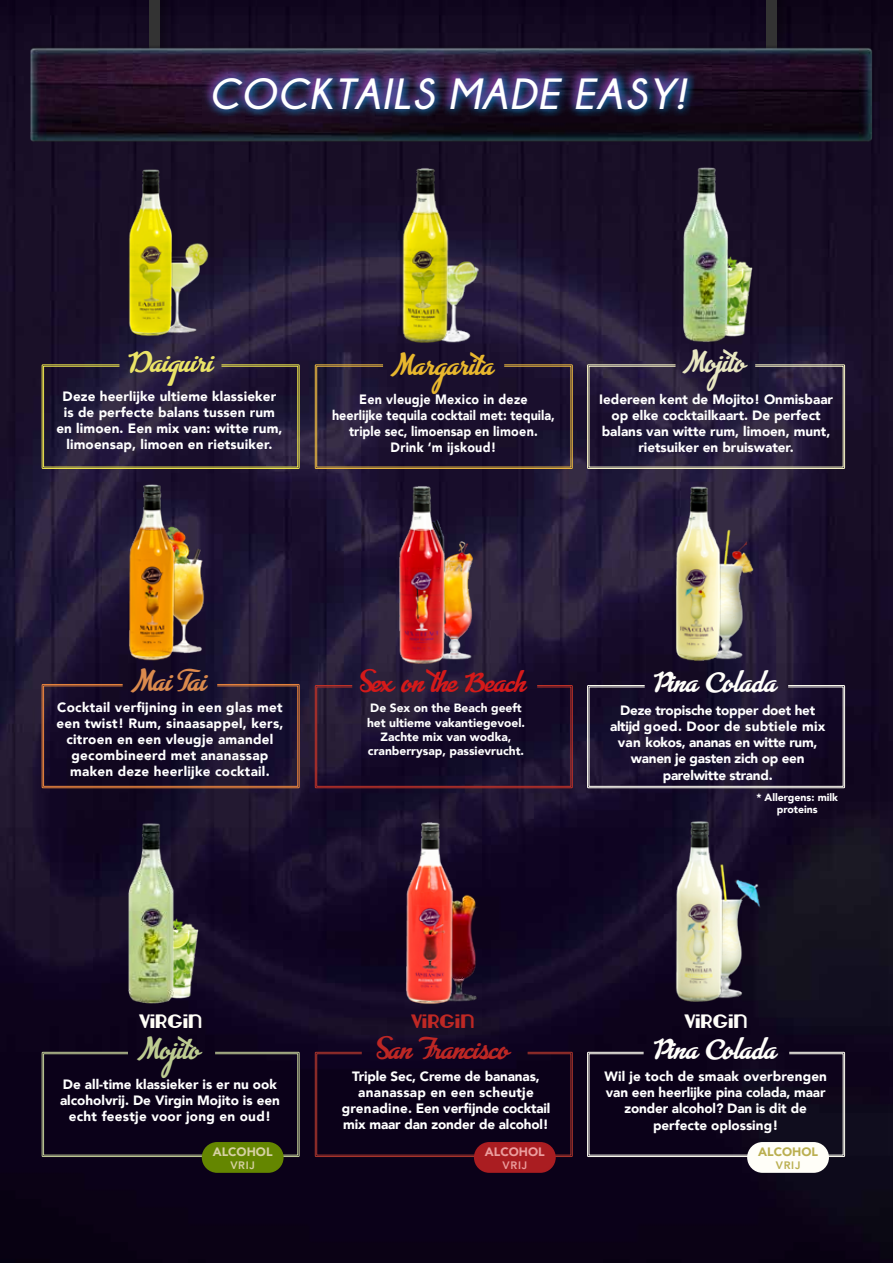
<style>
.page{position:relative;width:893px;height:1263px;background:#fff}
.page>*{position:absolute;margin:0;border:0;box-sizing:border-box;transform-origin:0 0}
.t1{font:italic 700 43.5px "Champagne&Limousines";letter-spacing:.04em;color:#fff}
.t2{font:700 25.5px "Advertising Script";letter-spacing:-.01em;color:#fffefa}
.t3{font:700 25.5px "Advertising Script";letter-spacing:-.025em;color:#d41a1a}
.t4{font:700 25.5px "Advertising Script";letter-spacing:-.025em;color:#bd2724}
.t5{font:700 25.5px "Advertising Script";letter-spacing:-.005em;color:#e8b72e}
.t6{font:700 25.5px "Advertising Script";letter-spacing:-.005em;color:#ebe467}
.t7{font:700 25.5px "Advertising Script";color:#db8a4d}
.t8{font:700 25.5px "Advertising Script";color:#e8e7c1}
.t9{font:700 25.5px "Advertising Script";color:#bdcc91}
.t10{font:15.45px "Lemondrop";color:#fffef7}
.t11{font:15.45px "Lemondrop";color:#be2824}
.t12{font:15.45px "Lemondrop";color:#fffefa}
.t13{font:900 13.5px/16.2px "Avenir";color:#fff;text-align:center}
.t14{font:900 13.5px/16.2px "Avenir";letter-spacing:.02em;color:#fff;text-align:center}
.t15{font:900 13.5px/16.2px "Avenir";letter-spacing:-.02em;color:#fff;text-align:center}
.t16{font:900 13.5px/16.2px "Avenir";color:#fff;text-align:center;scale:.93 1}
.t17{font:900 12.15px "Avenir";color:#d6d1a3}
.t18{font:900 12.15px "Avenir";color:#eb9d9d}
.t19{font:900 12.15px "Avenir";color:#baaf50}
.t20{font:900 12px/14.4px "Avenir";color:#fff;text-align:center}
.t21{font:800 10.8px "Avenir";color:#d6d1a3}
.t22{font:800 10.8px "Avenir";color:#eb9d9d}
.t23{font:800 10.8px "Avenir";color:#baaf50}
.t24{font:900 10.5px/12.6px "Avenir";color:#fff;text-align:center}
</style>
<div class="page">
<img style="left:0;top:0;width:893px;height:1263px">
<img style="left:180px;top:917px;width:27px;height:82px">
<img style="left:123px;top:151px;width:96px;height:206px">
<svg style="left:44px;top:366px;width:253px;height:101px;background:#241a37"></svg>
<div style="left:42px;top:364px;width:257px;height:105px;border:1px solid #ece44d"></div>
<img style="left:181px;top:524px;width:29px;height:131px">
<img style="left:118px;top:471px;width:63px;height:206px">
<svg style="left:44px;top:686px;width:253px;height:100px;background:#170d29"></svg>
<div style="left:42px;top:684px;width:257px;height:104px;border:1px solid #eb853d"></div>
<div style="left:147px;top:0;width:27px;height:116px;background:#000;opacity:.32"></div>
<div style="left:149px;top:0;width:10px;height:102px;background:#333"></div>
<div style="left:764px;top:0;width:27px;height:116px;background:#000;opacity:.32"></div>
<div style="left:767px;top:0;width:10px;height:102px;background:#333"></div>
<img style="left:735px;top:255px;width:25px;height:82px">
<img style="left:674px;top:151px;width:61px;height:206px">
<svg style="left:589px;top:366px;width:254px;height:101px;background:#271e3b"></svg>
<div style="left:587px;top:364px;width:258px;height:105px;border:1px solid #f7f4c6"></div>
<img style="left:726px;top:516px;width:36px;height:149px">
<img style="left:668px;top:470px;width:58px;height:208px">
<svg style="left:589px;top:687px;width:254px;height:99px;background:#1a112e"></svg>
<div style="left:587px;top:685px;width:258px;height:103px;border:1px solid #fffef2"></div>
<img style="left:450px;top:517px;width:36px;height:147px">
<img style="left:397px;top:470px;width:53px;height:208px">
<svg style="left:317px;top:687px;width:254px;height:99px;background:#1b102d"></svg>
<div style="left:315px;top:685px;width:258px;height:103px;border:1px solid #bf3228"></div>
<img style="left:451px;top:249px;width:37px;height:100px">
<img style="left:399px;top:161px;width:52px;height:196px">
<svg style="left:317px;top:366px;width:254px;height:101px;background:#1f1430"></svg>
<div style="left:315px;top:364px;width:258px;height:105px;border:1px solid #e8b641"></div>
<img style="left:29px;top:37px;width:843px;height:108px">
<div style="left:197px;top:60px;width:501px;height:60px;background:#009fe3;opacity:.75"></div>
<div style="left:203px;top:67px;width:489px;height:47px;background:#e6007d;opacity:.73"></div>
<img style="left:117px;top:807px;width:63px;height:208px">
<div style="left:44px;top:1054px;width:253px;height:101px;background:#0b0119"></div>
<div style="left:42px;top:1052px;width:257px;height:105px;border:1px solid #c1cc97"></div>
<div style="left:202px;top:1142px;width:82px;height:31px;background:#648600;border-radius:15px"></div>
<img style="left:455px;top:873px;width:28px;height:129px">
<img style="left:405px;top:816px;width:50px;height:198px">
<div style="left:317px;top:1054px;width:254px;height:101px;background:#0b0119"></div>
<div style="left:315px;top:1052px;width:258px;height:105px;border:1px solid #ab352c"></div>
<div style="left:474px;top:1142px;width:82px;height:31px;background:#aa1d21;border-radius:15px"></div>
<img style="left:726px;top:849px;width:37px;height:155px">
<img style="left:669px;top:808px;width:57px;height:206px">
<svg style="left:589px;top:1054px;width:254px;height:101px;background:#0f061c"></svg>
<div style="left:587px;top:1052px;width:258px;height:105px;border:1px solid #fffef2"></div>
<div style="left:747px;top:1142px;width:82px;height:31px;background:#fffef8;border-radius:15px"></div>
<h1 class="t1" style="left:209px;top:69px;width:476px">COCKTAILS MADE EASY!</h1>
<h2 class="t8" style="left:686px;top:348px;width:61px">Mojito</h2>
<h2 class="t6" style="left:127px;top:348px;width:88px">Daiquiri</h2>
<h2 class="t5" style="left:394px;top:351px;width:102px">Margarita</h2>
<p class="t13" style="left:56px;top:387px;width:228px">Deze heerlijke ultieme klassieker is de perfecte balans tussen rum en limoen. Een mix van: witte rum, limoensap, limoen en rietsuiker.</p>
<p class="t16" style="left:332px;top:391px;width:241px">Een vleugje Mexico in deze<br>heerlijke tequila cocktail met: tequila, triple sec, limoensap en limoen.<br>Drink ‘m ijskoud!</p>
<p class="t13" style="left:599px;top:391px;width:235px">Iedereen kent de Mojito! Onmisbaar op elke cocktailkaart. De perfect balans van witte rum, limoen, munt, rietsuiker en bruiswater.</p>
<h2 class="t7" style="left:134px;top:668px;width:74px">Mai Tai</h2>
<h2 class="t3" style="left:362px;top:669px;width:165px">Sex on the Beach</h2>
<h2 class="t2" style="left:655px;top:669px;width:123px">Pina Colada</h2>
<p class="t14" style="left:56px;top:698px;width:229px">Cocktail verfijning in een glas met een twist! Rum, sinaasappel, kers, citroen en een vleugje amandel gecombineerd met ananassap maken deze heerlijke cocktail.</p>
<p class="t20" style="left:367px;top:701px;width:160px">De Sex on the Beach geeft het ultieme vakantiegevoel.<br>Zachte mix van wodka, cranberrysap, passievrucht.</p>
<p class="t15" style="left:610px;top:702px;width:217px">Deze tropische topper doet het altijd goed. Door de subtiele mix van kokos, ananas en witte rum, wanen je gasten zich op een parelwitte strand.</p>
<p class="t10" style="left:139px;top:1011px;width:65px">VIRGIN</p>
<p class="t11" style="left:411px;top:1011px;width:65px">VIRGIN</p>
<p class="t24" style="left:756px;top:790px;width:83px">* Allergens: milk proteins</p>
<p class="t12" style="left:684px;top:1011px;width:65px">VIRGIN</p>
<h2 class="t4" style="left:379px;top:1035px;width:131px">San Francisco</h2>
<h2 class="t9" style="left:141px;top:1035px;width:61px">Mojito</h2>
<h2 class="t2" style="left:655px;top:1035px;width:123px">Pina Colada</h2>
<p class="t13" style="left:60px;top:1076px;width:221px">De all-time klassieker is er nu ook alcoholvrij. De Virgin Mojito is een echt feestje voor jong en oud!</p>
<p class="t13" style="left:342px;top:1067px;width:210px">Triple Sec, Creme de bananas, ananassap en een scheutje grenadine. Een verfijnde cocktail mix maar dan zonder de alcohol!</p>
<p class="t13" style="left:604px;top:1068px;width:224px">Wil je toch de smaak overbrengen van een heerlijke pina colada, maar zonder alcohol? Dan is dit de perfecte oplossing!</p>
<p class="t17" style="left:213px;top:1141px;width:61px">ALCOHOL</p>
<p class="t21" style="left:230px;top:1156px;width:26px">VRIJ</p>
<p class="t18" style="left:485px;top:1141px;width:61px">ALCOHOL</p>
<p class="t22" style="left:502px;top:1156px;width:26px">VRIJ</p>
<p class="t19" style="left:758px;top:1141px;width:61px">ALCOHOL</p>
<p class="t23" style="left:776px;top:1156px;width:26px">VRIJ</p>
</div>
